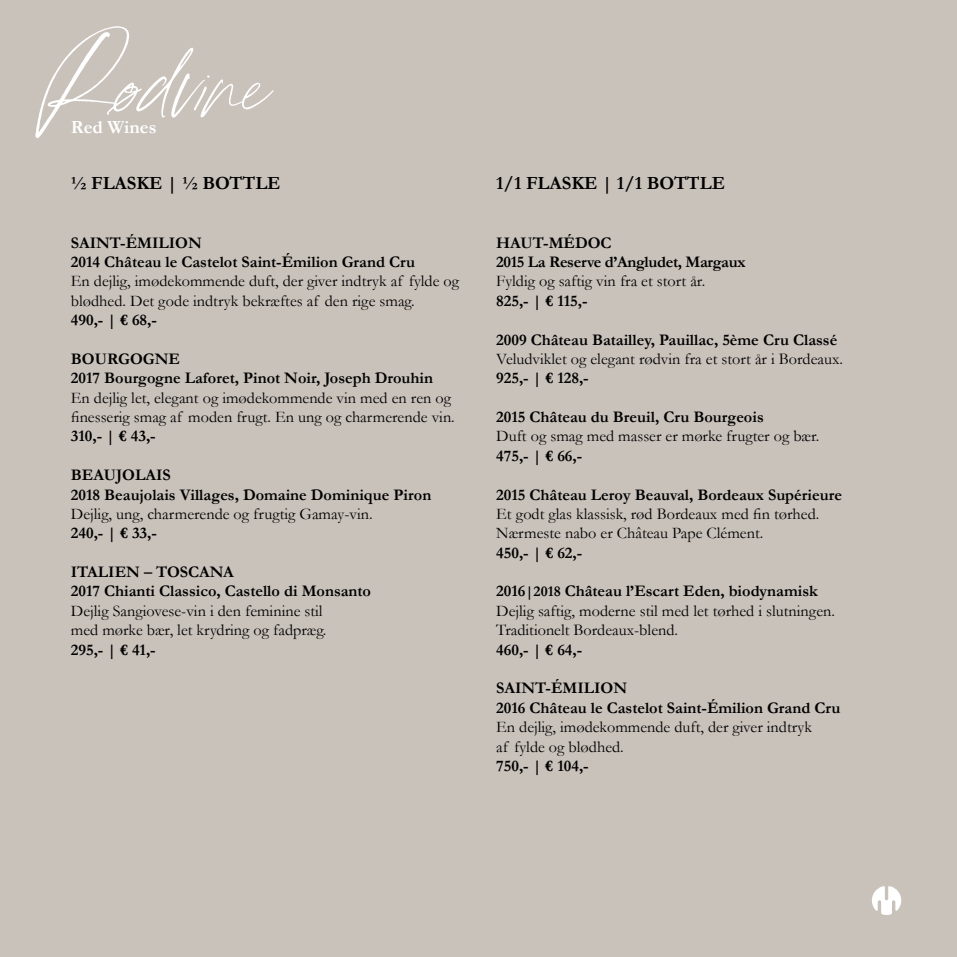
<style>
.page{position:relative;width:957px;height:957px;background:#c9c2bb}
.page>*{position:absolute;margin:0;border:0;box-sizing:border-box;transform-origin:0 0}
.t1{font:87.5px "Jouleset Jaques Hand";color:#fff}
.t2{font:700 18.75px "Garamond";color:#000}
.t3{font:700 18.75px "Garamond";color:#fff}
.t4{font:16.25px/19.4px "Garamond";color:#000}
.t5{font:700 16.25px/19.4px "Garamond";color:#000}
.t6{font:700 16.25px/19.4px "Garamond";letter-spacing:-.02em;color:#000}
.s1{font-weight:700}
.s2{font-weight:700;font-size:15px}
</style>
<div class="page">
<svg style="left:872px;top:886px;width:29px;height:29px"></svg>
<h1 class="t1" style="left:35px;top:26px;width:256px">Rødvine</h1>
<p class="t3" style="left:71px;top:114px;width:87px">Red Wines</p>
<p class="t2" style="left:71px;top:171px;width:211px">½ FLASKE | ½ BOTTLE</p>
<p class="t5" style="left:71px;top:233px;width:346px">SAINT-ÉMILION<br>2014 Château le Castelot Saint-Émilion Grand Cru</p>
<p class="t4" style="left:71px;top:271px;width:390px">En dejlig, imødekommende duft, der giver indtryk af fylde og blødhed. Det gode indtryk bekræftes af den rige smag.</p>
<p class="t5" style="left:71px;top:310px;width:87px">490,- | € 68,-</p>
<p class="t5" style="left:71px;top:349px;width:364px">BOURGOGNE<br>2017 Bourgogne Laforet, Pinot Noir, Joseph Drouhin</p>
<p class="t4" style="left:71px;top:387px;width:385px">En dejlig let, elegant og imødekommende vin med en ren og finesserig smag af moden frugt. En ung og charmerende vin.</p>
<p class="t5" style="left:71px;top:427px;width:86px">310,- | € 43,-</p>
<p class="t5" style="left:71px;top:465px;width:362px">BEAUJOLAIS<br>2018 Beaujolais Villages, Domaine Dominique Piron</p>
<p class="t4" style="left:71px;top:504px;width:303px">Dejlig, ung, charmerende og frugtig Gamay-vin.</p>
<p class="t5" style="left:71px;top:523px;width:87px">240,- | € 33,-</p>
<p class="t5" style="left:71px;top:562px;width:302px">ITALIEN – TOSCANA<br>2017 Chianti Classico, Castello di Monsanto</p>
<p class="t4" style="left:71px;top:600px;width:257px">Dejlig Sangiovese-vin i den feminine stil med mørke bær, let krydring og fadpræg.</p>
<p class="t5" style="left:71px;top:640px;width:86px">295,- | € 41,-</p>
<p class="t2" style="left:496px;top:171px;width:230px">1/1 FLASKE | 1/1 BOTTLE</p>
<p class="t6" style="left:496px;top:233px;width:251px">HAUT-MÉDOC<br>2015 La Reserve d’Angludet, Margaux</p>
<p class="t4" style="left:496px;top:271px;width:211px">Fyldig og saftig vin fra et stort år.</p>
<p class="t5" style="left:496px;top:291px;width:93px">825,- | € 115,-</p>
<p class="t5" style="left:496px;top:330px;width:343px">2009 Château Batailley, Pauillac, 5ème Cru Classé</p>
<p class="t4" style="left:496px;top:349px;width:348px">Veludviklet og elegant rødvin fra et stort år i Bordeaux.</p>
<p class="t5" style="left:496px;top:368px;width:94px">925,- | € 128,-</p>
<p class="t5" style="left:496px;top:407px;width:269px">2015 Château du Breuil, Cru Bourgeois</p>
<p class="t4" style="left:496px;top:426px;width:325px">Duft og smag med masser er mørke frugter og bær.</p>
<p class="t5" style="left:496px;top:446px;width:87px">475,- | € 66,-</p>
<p class="t5" style="left:496px;top:485px;width:347px">2015 Château Leroy Beauval, Bordeaux Supérieure</p>
<p class="t4" style="left:496px;top:504px;width:325px">Et godt glas klassisk, rød Bordeaux med fin tørhed.<br>Nærmeste nabo er Château Pape Clément.</p>
<p class="t5" style="left:496px;top:543px;width:87px">450,- | € 62,-</p>
<p class="t4" style="left:496px;top:581px;width:340px"><span class="s1">2016</span><span class="s2">|2018</span> <span class="s1">Château l’Escart Eden, biodynamisk<br></span>Dejlig saftig, moderne stil med let tørhed i slutningen.<br>Traditionelt Bordeaux-blend.</p>
<p class="t5" style="left:496px;top:640px;width:87px">460,- | € 64,-</p>
<p class="t5" style="left:496px;top:678px;width:346px">SAINT-ÉMILION<br>2016 Château le Castelot Saint-Émilion Grand Cru</p>
<p class="t4" style="left:496px;top:717px;width:317px">En dejlig, imødekommende duft, der giver indtryk af fylde og blødhed.</p>
<p class="t5" style="left:496px;top:756px;width:94px">750,- | € 104,-</p>
</div>
